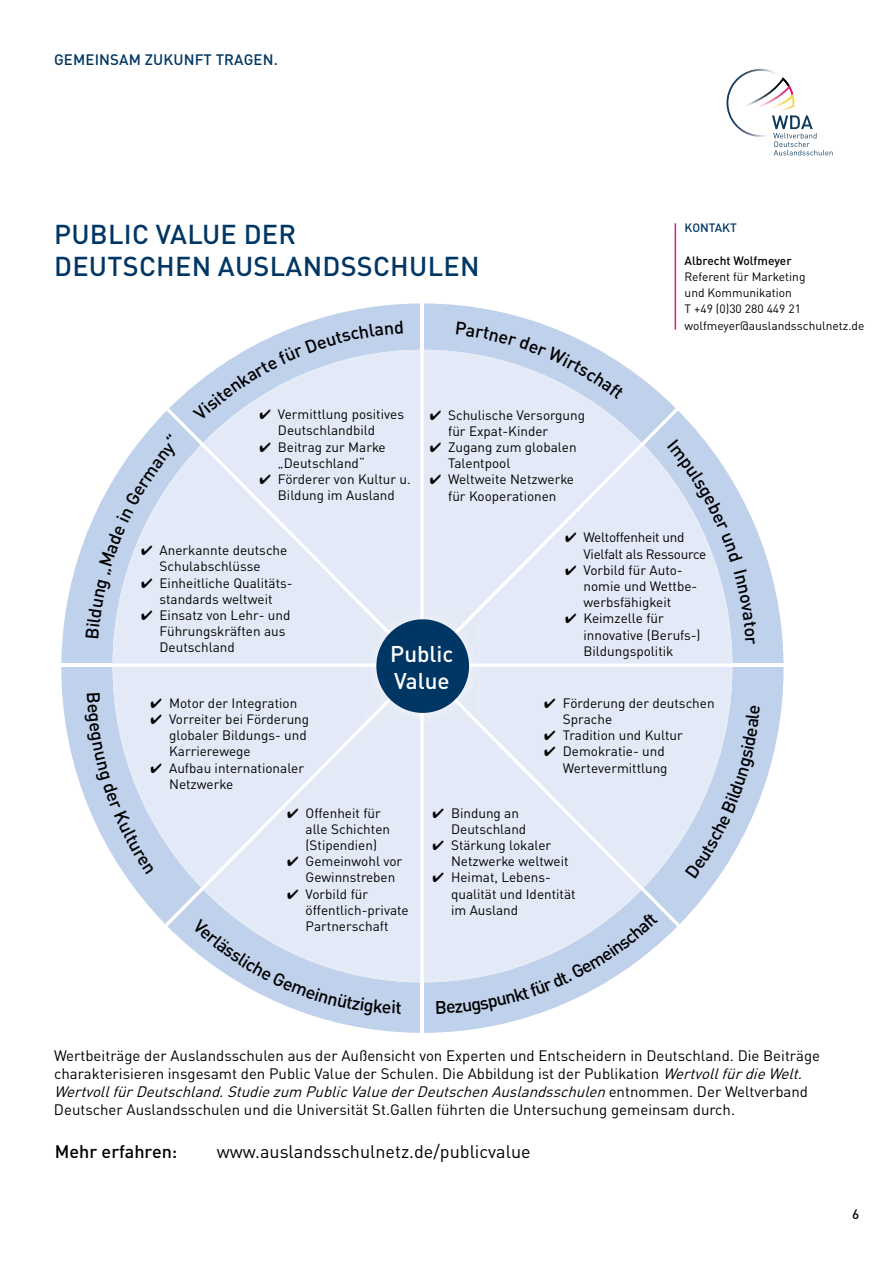
<style>
.page{position:relative;width:893px;height:1263px;background:#fff}
.page>*{position:absolute;margin:0;border:0;box-sizing:border-box;transform-origin:0 0}
.t1{font:500 27px/32.4px "DIN Pro";letter-spacing:.01em;color:#003663}
.t2{font:500 22.5px/27px "DIN Pro";color:#fff}
.t3{font:18px "DIN Pro";color:#000}
.t4{font:500 18px "DIN Pro";color:#000}
.t5{font:15px/18px "DIN Pro";color:#000}
.t6{font:500 15px "DIN Pro";letter-spacing:.01em;color:#003663}
.t7{font:13.5px/16.2px "DIN Pro";color:#000}
.t8{font:13.5px/16.2px "DIN Pro";letter-spacing:-.02em;color:#000}
.t9{font:500 13.5px "DIN Pro";color:#000}
.t10{font:12px/16.2px "DIN Pro";color:#000}
.t11{font:500 12px "DIN Pro";color:#000}
.t12{font:500 12px "DIN Pro";color:#003663}
.s1{font-style:italic}
</style>
<div class="page">
<img style="left:726px;top:71px;width:49px;height:66px">
<svg style="left:772px;top:115px;width:60px;height:40px"></svg>
<img style="left:771px;top:108px;width:20px;height:3px">
<img style="left:757px;top:85px;width:25px;height:23px">
<img style="left:746px;top:85px;width:30px;height:22px">
<svg style="left:782px;top:77px;width:12px;height:31px"></svg>
<hr style="left:675px;top:223px;width:1px;height:107px;background:#d91e7b">
<svg style="left:61px;top:303px;width:723px;height:730px"></svg>
<hr style="left:420px;top:303px;width:3px;height:734px;background:#fff">
<hr style="left:61px;top:664px;width:723px;height:3px;background:#fff">
<svg style="left:85px;top:320px;width:675px;height:696px"></svg>
<p class="t6" style="left:54px;top:48px;width:225px">GEMEINSAM ZUKUNFT TRAGEN.</p>
<h1 class="t1" style="left:54px;top:215px;width:427px">PUBLIC VALUE DER<br>DEUTSCH EN AUSLANDSSCH ULEN</h1>
<p class="t12" style="left:685px;top:218px;width:24px">KONTAKT</p>
<p class="t11" style="left:685px;top:251px;width:109px">ALBRECHT WOLFMEYER</p>
<p class="t10" style="left:685px;top:267px;width:181px">Referent für Marketing<br>und Kommunikation<br>T +49 (0)30 280 449 21 wolfmeyer@auslandsschulnetz.de</p>
<p class="t7" style="left:278px;top:405px;width:128px;text-indent:-18px">✔ Vermittlung positives<br>Deutschlandbild</p>
<p class="t7" style="left:259px;top:437px;width:128px;text-align:center">✔ Beitrag zur Marke „Deutschland“</p>
<p class="t7" style="left:259px;top:470px;width:153px;text-align:center">✔ Förderer von Kultur u.<br>Bildung im Ausland</p>
<p class="t7" style="left:448px;top:405px;width:139px;text-indent:-18px">✔ Schulische Versorgung für Expat-Kinder</p>
<p class="t7" style="left:448px;top:438px;width:130px;text-indent:-18px">✔ Zugang zum globalen<br>Talentpool</p>
<p class="t7" style="left:430px;top:470px;width:146px;text-align:center">✔ Weltweite Netzwerke für Kooperationen</p>
<p class="t8" style="left:583px;top:528px;width:124px;text-indent:-18px">✔ Weltoffenheit und<br>Vielfalt als Ressource</p>
<p class="t7" style="left:583px;top:560px;width:115px;text-indent:-18px">✔ Vorbild für Auto&shy;nomie und Wettbe&shy;werbsfähigkeit</p>
<p class="t7" style="left:583px;top:609px;width:118px;text-indent:-18px">✔ Keimzelle für innovative (Berufs-)<br>Bildungspolitik</p>
<p class="t7" style="left:160px;top:541px;width:129px;text-indent:-18px">✔ Anerkannte deutsche<br>Schulabschlüsse</p>
<p class="t7" style="left:141px;top:573px;width:153px;text-align:center">✔ Einheitliche Qualitäts&shy;standards weltweit</p>
<p class="t7" style="left:160px;top:606px;width:132px;text-indent:-18px">✔ Einsatz von Lehr- und<br>Führungskräften aus<br>Deutschland</p>
<h2 class="t2" style="left:390px;top:638px;width:65px">PUBLIC<br>VALUE</h2>
<p class="t7" style="left:151px;top:693px;width:148px">✔ Motor der Integration</p>
<p class="t7" style="left:169px;top:710px;width:142px;text-indent:-18px">✔ Vorreiter bei Förderung globaler Bildungs- und<br>Karrierewege</p>
<p class="t7" style="left:169px;top:758px;width:137px;text-indent:-18px">✔ Aufbau internationaler<br>Netzwerke</p>
<p class="t7" style="left:306px;top:803px;width:86px;text-indent:-18px">✔ Offenheit für alle Schichten (Stipendien)</p>
<p class="t7" style="left:306px;top:852px;width:98px;text-indent:-18px">✔ Gemeinwohl vor<br>Gewinnstreben</p>
<p class="t7" style="left:306px;top:884px;width:105px;text-indent:-18px">✔ Vorbild für öffentlich-private<br>Partnerschaft</p>
<p class="t7" style="left:563px;top:693px;width:153px;text-indent:-18px">✔ Förderung der deutschen<br>Sprache</p>
<p class="t7" style="left:544px;top:726px;width:140px">✔ Tradition und Kultur</p>
<p class="t7" style="left:544px;top:742px;width:125px;text-align:right">✔ Demokratie- und<br>Wertevermittlung</p>
<p class="t7" style="left:451px;top:803px;width:77px;text-indent:-18px">✔ Bindung an<br>Deutschland</p>
<p class="t7" style="left:451px;top:836px;width:119px;text-indent:-18px">✔ Stärkung lokaler<br>Netzwerke weltweit</p>
<p class="t7" style="left:451px;top:868px;width:126px;text-indent:-18px">✔ Heimat, Lebens&shy;qualität und Identität im Ausland</p>
<p class="t5" style="left:54px;top:1045px;width:768px">Wertbeiträge der Auslandsschulen aus der Außensicht von Experten und Entscheidern in Deutschland. Die Beiträge charakterisieren insgesamt den Public Value der Schulen. Die Abbildung ist der Publikation <span class="s1">WertvollfürdieWelt.<br>WertvollfürDeutschland.Studiezum PublicValuederDeutschenAuslandsschulen</span>e n t n o m m e n . D e r W e l t v e r b a n d Deutscher Auslandsschulen und die Universität St.Gallen führten die Untersuchung gemeinsam durch.</p>
<h3 class="t4" style="left:55px;top:1137px;width:124px">MEHR ERFAHREN:</h3>
<h3 class="t3" style="left:217px;top:1137px;width:315px">www.auslandsschulnetz.de/publicvalue</h3>
<p class="t9" style="left:852px;top:1203px;width:9px">6</p>
</div>
